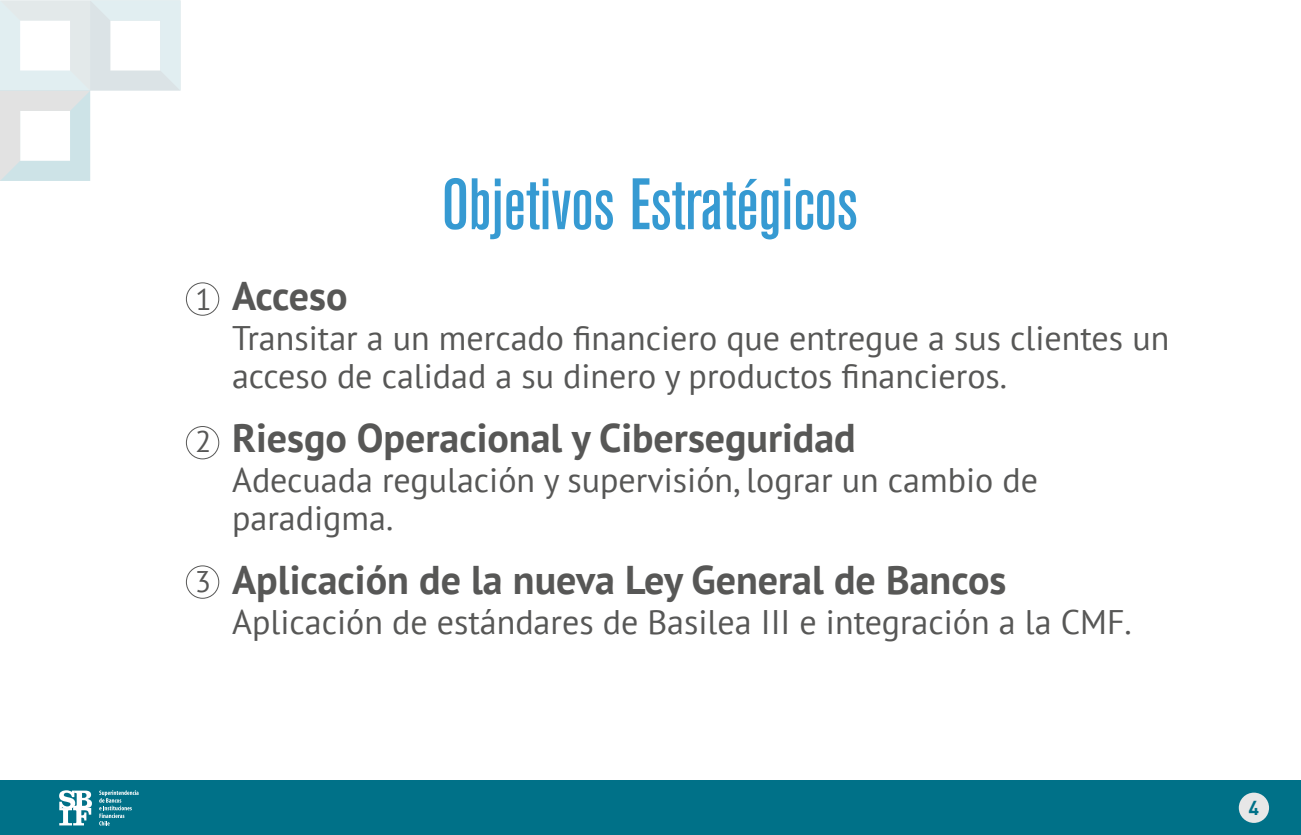
<style>
.page{position:relative;width:1301px;height:835px;background:#fff}
.page>*{position:absolute;margin:0;border:0;box-sizing:border-box;transform-origin:0 0}
.t1{font:500 72px "Akzidenz Grot Con BQ";color:#369ad2}
.t2{font:700 40px "PT Sans";color:#575756}
.t3{font:34px/38px "PT Sans";color:#575756}
.t4{font:29.8px "PT Sans";color:#575756}
.t5{font:19.8px "DIN Bold";color:#007188}
</style>
<div class="page">
<div style="left:0;top:780px;width:1300px;height:54px;background:#007188"></div>
<div style="left:1238px;top:792px;width:30px;height:30px;background:#e7e7e7;border-radius:50%"></div>
<svg style="left:59px;top:790px;width:33px;height:35px"></svg>
<svg style="left:99px;top:790px;width:39px;height:35px"></svg>
<div style="left:186px;top:282px;width:33px;height:33px;border:1px solid #575756;border-radius:50%"></div>
<div style="left:186px;top:426px;width:33px;height:33px;border:1px solid #575756;border-radius:50%"></div>
<div style="left:186px;top:565px;width:33px;height:33px;border:1px solid #575756;border-radius:50%"></div>
<svg style="left:0;top:0;width:180px;height:181px"></svg>
<p class="t4" style="left:195px;top:280px;width:18px">1</p>
<p class="t4" style="left:195px;top:422px;width:18px">2</p>
<p class="t4" style="left:195px;top:562px;width:18px">3</p>
<h1 class="t1" style="left:442px;top:163px;width:417px">Objetivos Estratégicos</h1>
<p class="t2" style="left:232px;top:269px;width:117px">Acceso</p>
<p class="t3" style="left:232px;top:318px;width:938px">Transitar a un mercado financiero que entregue a sus clientes un acceso de calidad a su dinero y productos financieros.</p>
<p class="t2" style="left:232px;top:411px;width:625px">Riesgo Operacional y Ciberseguridad</p>
<p class="t3" style="left:232px;top:460px;width:807px">Adecuada regulación y supervisión, lograr un cambio de paradigma.</p>
<p class="t2" style="left:232px;top:553px;width:775px">Aplicación de la nueva Ley General de Bancos</p>
<p class="t3" style="left:232px;top:602px;width:901px">Aplicación de estándares de Basilea III e integración a la CMF.</p>
<p class="t5" style="left:1248px;top:794px;width:12px">4</p>
</div>
